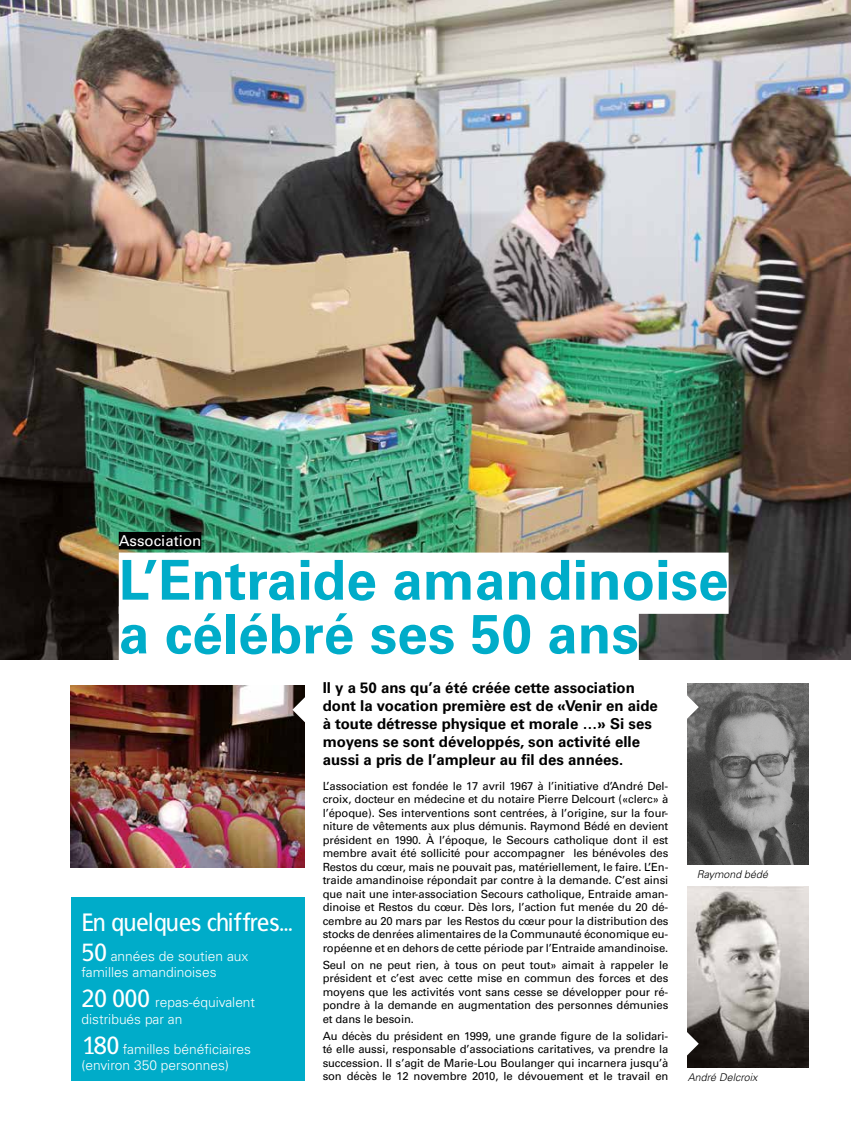
<style>
.page{position:relative;width:851px;height:1134px;background:#fff}
.page>*{position:absolute;margin:0;border:0;box-sizing:border-box;transform-origin:0 0}
.t1{font:700 55px/53.8px "Univers LT";color:#00acc9}
.t2{font:25.25px "Francophil Sans";color:#fff}
.t3{font:700 15px/18px "Univers LT";color:#000}
.t4{font:15px "Univers LT";color:#fff}
.t5{font:300 13.75px/16.5px "Univers LT";color:#fff}
.t6{font:11.25px/13.5px "Univers LT";letter-spacing:-.01em;color:#000;text-align:justify}
.t7{font:italic 300 10.62px "Univers LT";color:#000}
.s1{font-family:"Francophil Sans";font-weight:400;font-size:25px}
</style>
<div class="page">
<img style="left:71px;top:686px;width:234px;height:181px">
<svg style="left:292px;top:697px;width:13px;height:25px"></svg>
<img style="left:0;top:0;width:850px;height:659px">
<div style="left:119px;top:532px;width:82px;height:17px;background:#000"></div>
<div style="left:119px;top:553px;width:609px;height:61px;background:#fff"></div>
<div style="left:119px;top:606px;width:519px;height:62px;background:#fff"></div>
<div style="left:71px;top:897px;width:233px;height:184px;background:#00acc9"></div>
<img style="left:687px;top:887px;width:121px;height:180px">
<img style="left:687px;top:684px;width:121px;height:181px">
<svg style="left:687px;top:694px;width:11px;height:26px"></svg>
<svg style="left:687px;top:1031px;width:11px;height:25px"></svg>
<h3 class="t4" style="left:119px;top:532px;width:84px">Association</h3>
<h1 class="t1" style="left:119px;top:554px;width:611px">L’Entraide amandinoise a célébré ses 50 ans</h1>
<h2 class="t2" style="left:81px;top:907px;width:212px">En quelques chiffres...</h2>
<p class="t5" style="left:81px;top:947px;width:168px"><span class="s1">50</span> années de soutien aux familles amandinoises</p>
<p class="t5" style="left:81px;top:994px;width:175px"><span class="s1">20 000</span> repas-équivalent distribués par an</p>
<p class="t5" style="left:81px;top:1040px;width:171px"><span class="s1">180</span> familles bénéficiaires (environ 350 personnes)</p>
<h3 class="t3" style="left:322px;top:679px;width:337px">Il y a 50 ans qu’a été créée cette association dont la vocation première est de «Venir en aide à toute détresse physique et morale …» Si ses moyens se sont développés, son activité elle aussi a pris de l’ampleur au fil des années.</h3>
<p class="t6" style="left:322px;top:779px;width:347px">L’association est fondée le 17 avril 1967 à l’initiative d’André Del&shy;croix, docteur en médecine et du notaire Pierre Delcourt («clerc» à l’époque). Ses interventions sont centrées, à l’origine, sur la four&shy;niture de vêtements aux plus démunis. Raymond Bédé en devient président en 1990. À l’époque, le Secours catholique dont il est membre avait été sollicité pour accompagner les bénévoles des Restos du cœur, mais ne pouvait pas, matériellement, le faire. L’En&shy;traide amandinoise répondait par contre à la demande. C’est ainsi que nait une inter-association Secours catholique, Entraide aman&shy;dinoise et Restos du cœur. Dès lors, l’action fut menée du 20 dé&shy;cembre au 20 mars par les Restos du cœur pour la distribution des stocks de denrées alimentaires de la Communauté économique eu&shy;ropéenne et en dehors de cette période par l’Entraide amandinoise.</p>
<p class="t6" style="left:322px;top:958px;width:347px">Seul on ne peut rien, à tous on peut tout» aimait à rappeler le président et c’est avec cette mise en commun des forces et des moyens que les activités vont sans cesse se développer pour ré&shy;pondre à la demande en augmentation des personnes démunies et dans le besoin.</p>
<p class="t6" style="left:322px;top:1029px;width:347px">Au décès du président en 1999, une grande figure de la solidari&shy;té elle aussi, responsable d’associations caritatives, va prendre la succession. Il s’agit de Marie-Lou Boulanger qui incarnera jusqu’à son décès le 12 novembre 2010, le dévouement et le travail en</p>
<p class="t7" style="left:696px;top:868px;width:73px">Raymond bédé</p>
<p class="t7" style="left:687px;top:1071px;width:71px">André Delcroix</p>
</div>
